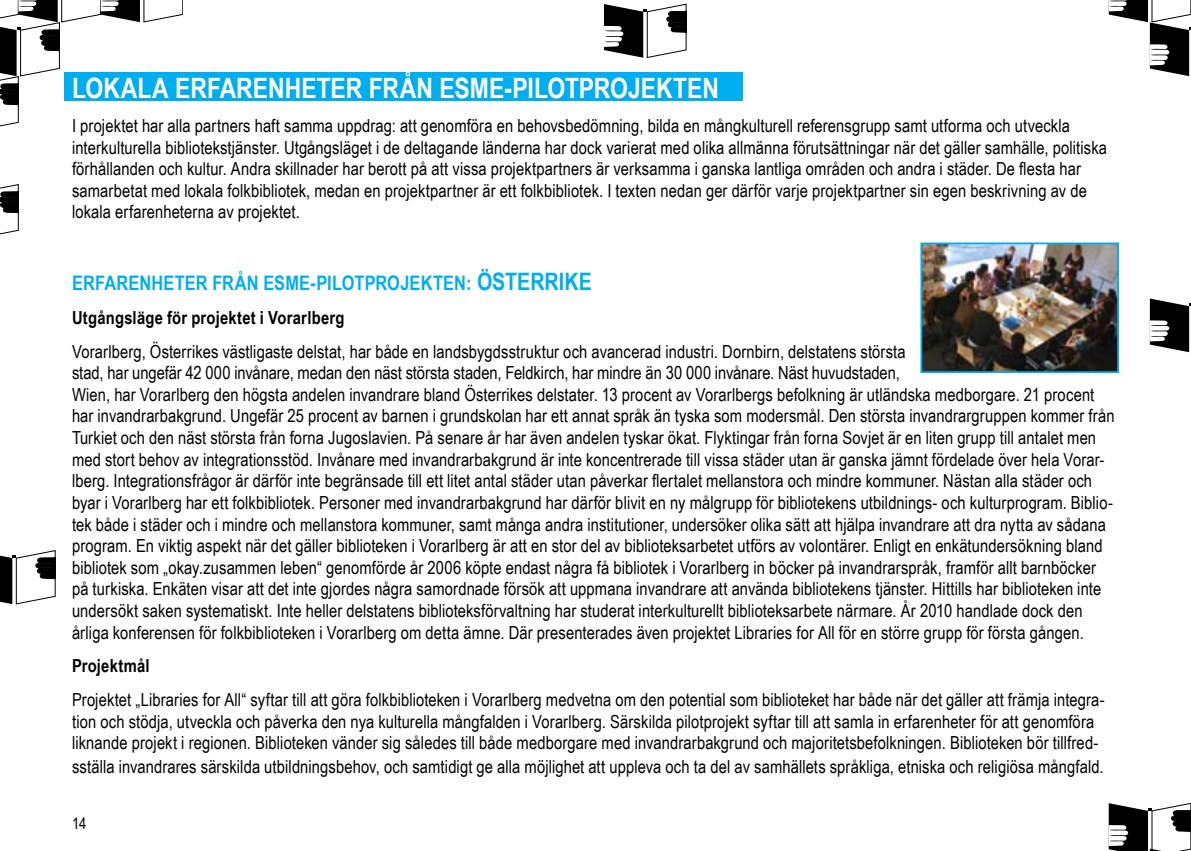
<style>
.page{position:relative;width:1191px;height:851px;background:#fff}
.page>*{position:absolute;margin:0;border:0;box-sizing:border-box;transform-origin:0 0}
.t1{font:700 28px "Arial Narrow";color:#fff}
.t2{font:700 20px "Arial Narrow";letter-spacing:.01em;color:#00adef}
.t3{font:18px/21.6px "Arial Narrow";letter-spacing:.005em;color:#000}
.t4{font:700 18px "Arial Narrow";letter-spacing:.015em;color:#000}
.t5{font:16px "Arial Narrow";color:#000}
.s1{font-size:24px}
</style>
<div class="page">
<svg style="left:0;top:0;width:183px;height:127px"></svg>
<svg style="left:0;top:184px;width:18px;height:51px"></svg>
<svg style="left:604px;top:4px;width:82px;height:54px"></svg>
<svg style="left:0;top:550px;width:55px;height:54px"></svg>
<svg style="left:1108px;top:0;width:83px;height:76px"></svg>
<svg style="left:1149px;top:298px;width:42px;height:54px"></svg>
<svg style="left:1108px;top:803px;width:83px;height:47px"></svg>
<div style="left:65px;top:72px;width:678px;height:28px;background:#00adef"></div>
<img style="left:923px;top:245px;width:193px;height:125px">
<div style="left:920px;top:242px;width:199px;height:131px;border:2px solid #00adef"></div>
<h1 class="t1" style="left:72px;top:67px;width:648px">LOKALA ERFARENHETER FRÅN ESME-PILOTPROJEKTEN</h1>
<p class="t3" style="left:72px;top:114px;width:1036px">I projektet har alla partners haft samma uppdrag: att genomföra en behovsbedömning, bilda en mångkulturell referensgrupp samt utforma och utveckla interkulturella bibliotekstjänster. Utgångsläget i de deltagande länderna har dock varierat med olika allmänna förutsättningar när det gäller samhälle, politiska förhållanden och kultur. Andra skillnader har berott på att vissa projektpartners är verksamma i ganska lantliga områden och andra i städer. De flesta har samarbetat med lokala folkbibliotek, medan en projektpartner är ett folkbibliotek. I texten nedan ger därför varje projektpartner sin egen beskrivning av de lokala erfarenheterna av projektet.</p>
<p class="t2" style="left:72px;top:268px;width:521px">ERFARENHETER FRÅN ESME-PILOTPROJEKTEN: <span class="s1">ÖSTERRIKE</span></p>
<p class="t4" style="left:72px;top:304px;width:274px">Utgångsläge för projektet i Vorarlberg</p>
<p class="t3" style="left:72px;top:340px;width:1044px">Vorarlberg, Österrikes västligaste delstat, har både en landsbygdsstruktur och avancerad industri. Dornbirn, delstatens största<br>stad, har ungefär 42 000 invånare, medan den näst största staden, Feldkirch, har mindre än 30 000 invånare. Näst huvudstaden,<br>Wien, har Vorarlberg den högsta andelen invandrare bland Österrikes delstater. 13 procent av Vorarlbergs befolkning är utländska medborgare. 21 procent har invandrarbakgrund. Ungefär 25 procent av barnen i grundskolan har ett annat språk än tyska som modersmål. Den största invandrargruppen kommer från Turkiet och den näst största från forna Jugoslavien. På senare år har även andelen tyskar ökat. Flyktingar från forna Sovjet är en liten grupp till antalet men med stort behov av integrationsstöd. Invånare med invandrarbakgrund är inte koncentrerade till vissa städer utan är ganska jämnt fördelade över hela Vorar&shy;lberg. Integrationsfrågor är därför inte begränsade till ett litet antal städer utan påverkar flertalet mellanstora och mindre kommuner. Nästan alla städer och byar i Vorarlberg har ett folkbibliotek. Personer med invandrarbakgrund har därför blivit en ny målgrupp för bibliotekens utbildnings- och kulturprogram. Biblio&shy;tek både i städer och i mindre och mellanstora kommuner, samt många andra institutioner, undersöker olika sätt att hjälpa invandrare att dra nytta av sådana program. En viktig aspekt när det gäller biblioteken i Vorarlberg är att en stor del av biblioteksarbetet utförs av volontärer. Enligt en enkätundersökning bland bibliotek som „okay.zusammen leben“ genomförde år 2006 köpte endast några få bibliotek i Vorarlberg in böcker på invandrarspråk, framför allt barnböcker på turkiska. Enkäten visar att det inte gjordes några samordnade försök att uppmana invandrare att använda bibliotekens tjänster. Hittills har biblioteken inte undersökt saken systematiskt. Inte heller delstatens biblioteksförvaltning har studerat interkulturellt biblioteksarbete närmare. År 2010 handlade dock den årliga konferensen för folkbiblioteken i Vorarlberg om detta ämne. Där presenterades även projektet Libraries for All för en större grupp för första gången.</p>
<p class="t4" style="left:72px;top:652px;width:79px">Projektmål</p>
<p class="t3" style="left:72px;top:688px;width:1034px">Projektet „Libraries for All“ syftar till att göra folkbiblioteken i Vorarlberg medvetna om den potential som biblioteket har både när det gäller att främja integra&shy;tion och stödja, utveckla och påverka den nya kulturella mångfalden i Vorarlberg. Särskilda pilotprojekt syftar till att samla in erfarenheter för att genomföra liknande projekt i regionen. Biblioteken vänder sig således till både medborgare med invandrarbakgrund och majoritetsbefolkningen. Biblioteken bör tillfred-</p>
<p class="t3" style="left:72px;top:755px;width:1033px">sställa invandrares särskilda utbildningsbehov, och samtidigt ge alla möjlighet att uppleva och ta del av samhällets språkliga, etniska och religiösa mångfald.</p>
<p class="t5" style="left:72px;top:812px;width:16px">14</p>
</div>
